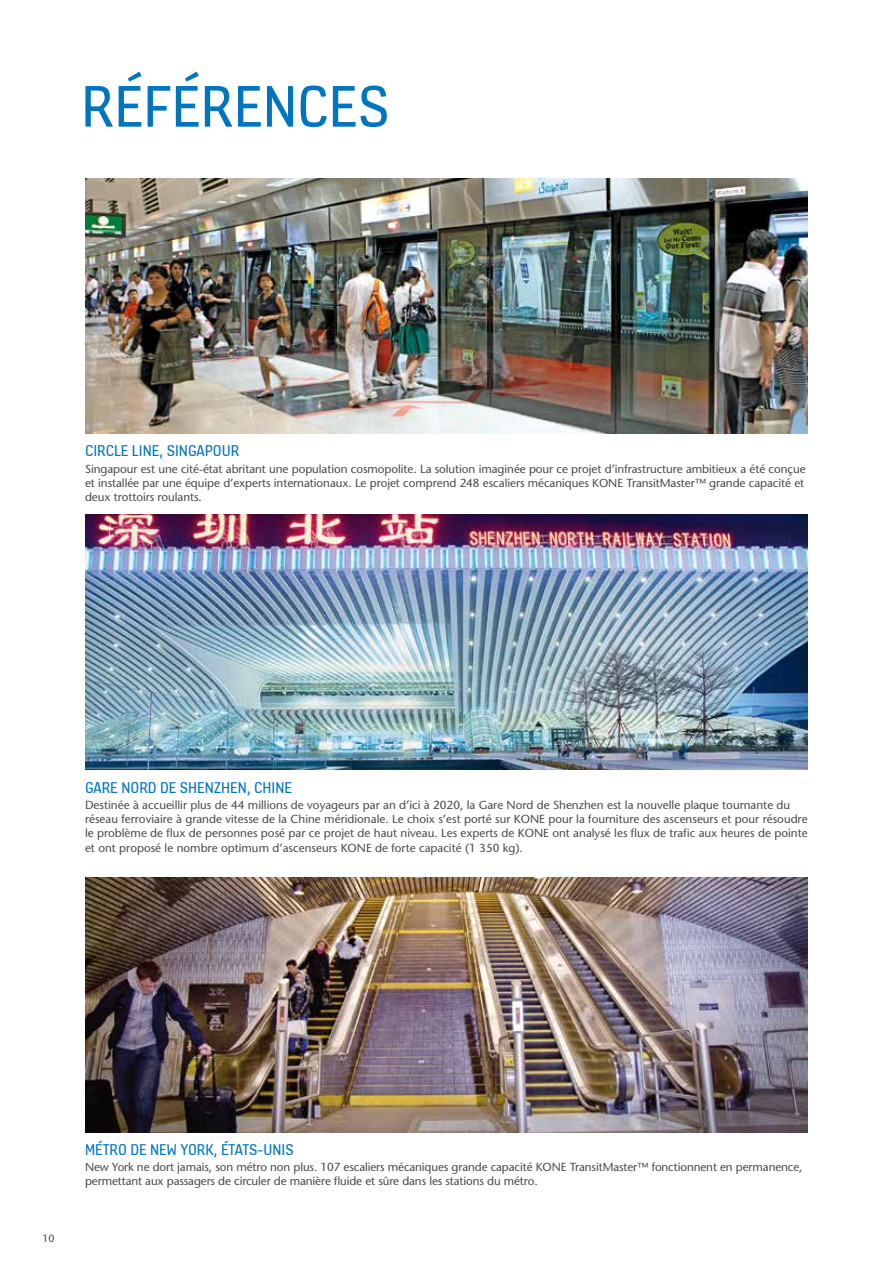
<style>
.page{position:relative;width:893px;height:1263px;background:#fff}
.page>*{position:absolute;margin:0;border:0;box-sizing:border-box;transform-origin:0 0}
.t1{font:63px "KONE Information v 13";letter-spacing:.005em;color:#0075bf}
.t2{font:16.5px "KONE Information v 13";color:#0075bf}
.t3{font:11.7px/14.2px "Stone Sans";color:#4a4a49}
.t4{font:10.5px "Stone Sans";color:#4a4a49}
</style>
<div class="page">
<img style="left:85px;top:178px;width:723px;height:255px">
<img style="left:85px;top:877px;width:723px;height:255px">
<img style="left:85px;top:515px;width:723px;height:255px">
<h1 class="t1" style="left:81px;top:64px;width:310px">RÉFÉRENCES</h1>
<h2 class="t2" style="left:85px;top:440px;width:156px">CIRCLE LINE, SINGAPOUR</h2>
<p class="t3" style="left:85px;top:461px;width:722px;text-align:justify">Singapour est une cité-état abritant une population cosmopolite. La solution imaginée pour ce projet d’infrastructure ambitieux a été conçue et installée par une équipe d’experts internationaux. Le projet comprend 248 escaliers mécaniques KONE TransitMaster™ grande capacité et deux trottoirs roulants.</p>
<h2 class="t2" style="left:85px;top:776px;width:208px">GARE NORD DE SHENZHEN, CHINE</h2>
<p class="t3" style="left:85px;top:798px;width:724px">Destinée à accueillir plus de 44 millions de voyageurs par an d’ici à 2020, la Gare Nord de Shenzhen est la nouvelle plaque tournante du réseau ferroviaire à grande vitesse de la Chine méridionale. Le choix s’est porté sur KONE pour la fourniture des ascenseurs et pour résoudre le problème de flux de personnes posé par ce projet de haut niveau. Les experts de KONE ont analysé les flux de trafic aux heures de pointe et ont proposé le nombre optimum d’ascenseurs KONE de forte capacité (1 350 kg).</p>
<p class="t4" style="left:43px;top:1231px;width:14px">10</p>
<h2 class="t2" style="left:85px;top:1138px;width:210px">MÉTRO DE NEW YORK, ÉTATS-UNIS</h2>
<p class="t3" style="left:85px;top:1160px;width:719px">New York ne dort jamais, son métro non plus. 107 escaliers mécaniques grande capacité KONE TransitMaster™ fonctionnent en permanence, permettant aux passagers de circuler de manière fluide et sûre dans les stations du métro.</p>
</div>
